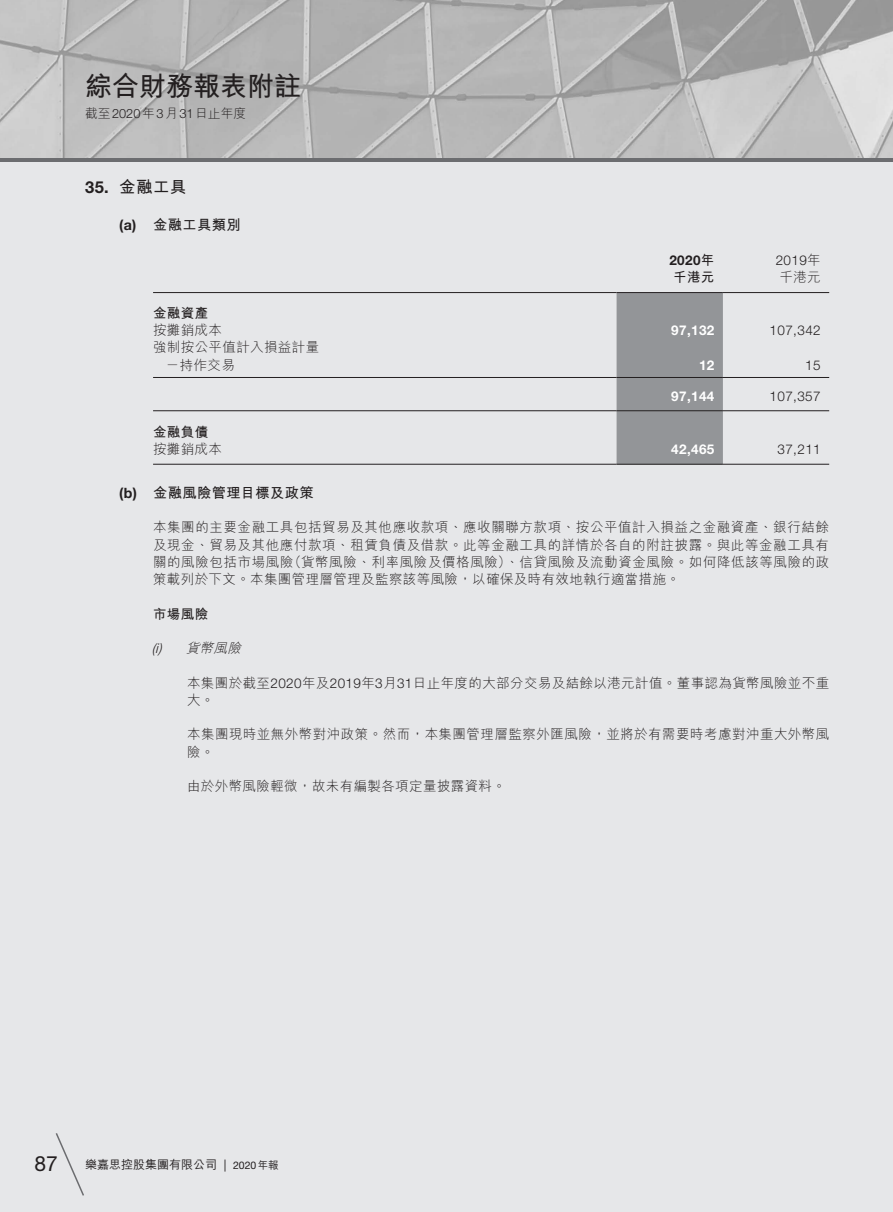
<style>
.page{position:relative;width:893px;height:1212px;background:#e6e7e9}
.page>*{position:absolute;margin:0;border:0;box-sizing:border-box;transform-origin:0 0}
.t1{font:700 27px "M Hei HK";color:#231f20}
.t2{font:21px "Helvetica Neue LT Std";color:#231f20}
.t3{font:700 16.5px "M Hei HK";color:#231f20}
.t4{font:700 14.25px "M Hei HK";letter-spacing:.03em;color:#231f20}
.t5{font:300 13.5px/17.2px "M Hei HK";letter-spacing:.03em;color:#231f20}
.t6{font:300 13.5px "Helvetica Neue LT Std";letter-spacing:.03em;color:#231f20}
.t7{font:700 13.5px "Helvetica Neue LT Std";letter-spacing:.03em;color:#fff}
.t8{font:700 13.5px "M Hei HK";letter-spacing:.03em;color:#231f20}
.t9{font:italic 300 13.5px "M Hei HK";color:#231f20}
.t10{font:700 13.5px "Helvetica Neue LT Std";color:#231f20}
.t11{font:300 12.75px "M Hei HK";color:#231f20}
.t12{font:500 12px "M Hei HK";color:#231f20}
.s1{font-family:"Helvetica Neue LT Std"}
.s2{font-family:"M Hei HK"}
.s3{font-family:"Helvetica Neue LT Std";font-weight:400}
.s4{font-family:"Helvetica Neue LT Std";font-weight:400;font-size:10.5px}
.s5{font-size:10.5px}
</style>
<div class="page">
<img style="left:0;top:0;width:893px;height:158px">
<hr style="left:0;top:158px;width:893px;height:3px;background:#6c6d70">
<svg style="left:55px;top:1133px;width:29px;height:63px"></svg>
<div style="left:617px;top:293px;width:106px;height:171px;background:#939598"></div>
<hr style="left:153px;top:292px;width:464px;height:1px;background:#231f20">
<hr style="left:617px;top:292px;width:106px;height:1px;background:#231f20">
<hr style="left:723px;top:292px;width:106px;height:1px;background:#231f20">
<hr style="left:153px;top:377px;width:464px;height:1px;background:#231f20">
<hr style="left:617px;top:377px;width:106px;height:1px;background:#231f20">
<hr style="left:723px;top:377px;width:106px;height:1px;background:#231f20">
<hr style="left:153px;top:410px;width:464px;height:1px;background:#231f20">
<hr style="left:617px;top:410px;width:106px;height:1px;background:#231f20">
<hr style="left:723px;top:410px;width:106px;height:1px;background:#231f20">
<hr style="left:153px;top:464px;width:464px;height:1px;background:#231f20">
<hr style="left:617px;top:464px;width:106px;height:1px;background:#231f20">
<hr style="left:723px;top:464px;width:106px;height:1px;background:#231f20">
<h1 class="t1" style="left:85px;top:67px;width:217px">綜合財務報表附註</h1>
<p class="t11" style="left:85px;top:104px;width:163px">截至<span class="s1">2020</span>年<span class="s1">3</span>月<span class="s1">31</span>日止年度</p>
<p class="t3" style="left:85px;top:175px;width:103px"><span class="s1">35.</span> 金融工具</p>
<p class="t4" style="left:119px;top:214px;width:123px"><span class="s1">(a)</span> 金融工具類別</p>
<p class="t10" style="left:669px;top:251px;width:47px">2020<span class="s2">年</span></p>
<p class="t6" style="left:776px;top:252px;width:47px">2019<span class="s2">年</span></p>
<p class="t8" style="left:673px;top:267px;width:43px">千港元</p>
<p class="t5" style="left:779px;top:268px;width:43px">千港元</p>
<p class="t8" style="left:153px;top:303px;width:57px">金融資產</p>
<p class="t5" style="left:153px;top:321px;width:71px">按攤銷成本</p>
<p class="t7" style="left:671px;top:322px;width:45px">97,132</p>
<p class="t6" style="left:770px;top:322px;width:53px">107,342</p>
<p class="t5" style="left:166px;top:338px;width:155px;text-indent:-13px">強制按公平值計入損益計量－持作交易</p>
<p class="t7" style="left:699px;top:356px;width:17px">12</p>
<p class="t6" style="left:805px;top:356px;width:17px">15</p>
<p class="t7" style="left:671px;top:388px;width:45px">97,144</p>
<p class="t6" style="left:770px;top:388px;width:53px">107,357</p>
<p class="t8" style="left:153px;top:422px;width:57px">金融負債</p>
<p class="t5" style="left:153px;top:440px;width:71px">按攤銷成本</p>
<p class="t7" style="left:671px;top:441px;width:45px">42,465</p>
<p class="t6" style="left:777px;top:441px;width:45px">37,211</p>
<p class="t4" style="left:119px;top:482px;width:196px"><span class="s1">(b)</span> 金融風險管理目標及政策</p>
<p class="t5" style="left:153px;top:518px;width:678px;text-align:justify">本集團的主要金融工具包括貿易及其他應收款項、應收關聯方款項、按公平值計入損益之金融資產、銀行結餘及現金、貿易及其他應付款項、租賃負債及借款。此等金融工具的詳情於各自的附註披露。與此等金融工具有關的風險包括市場風險（貨幣風險、利率風險及價格風險）、信貸風險及流動資金風險。如何降低該等風險的政策載列於下文。本集團管理層管理及監察該等風險，以確保及時有效地執行適當措施。</p>
<p class="t8" style="left:153px;top:604px;width:57px">市場風險</p>
<p class="t9" style="left:152px;top:639px;width:95px"><span class="s1">(i)</span> 貨幣風險</p>
<p class="t5" style="left:187px;top:674px;width:644px">本集團於截至<span class="s1">2020</span>年及<span class="s1">2019</span>年<span class="s1">3</span>月<span class="s1">31</span>日止年度的大部分交易及結餘以港元計值。董事認為貨幣風險並不重大。</p>
<p class="t5" style="left:187px;top:725px;width:644px">本集團現時並無外幣對沖政策。然而，本集團管理層監察外匯風險，並將於有需要時考慮對沖重大外幣風險。</p>
<p class="t5" style="left:187px;top:777px;width:320px">由於外幣風險輕微，故未有編製各項定量披露資料。</p>
<h2 class="t2" style="left:35px;top:1151px;width:25px">87</h2>
<p class="t12" style="left:85px;top:1156px;width:195px">樂嘉思控股集團有限公司 <span class="s3">|</span> <span class="s4">2020</span><span class="s5">年報</span></p>
</div>
